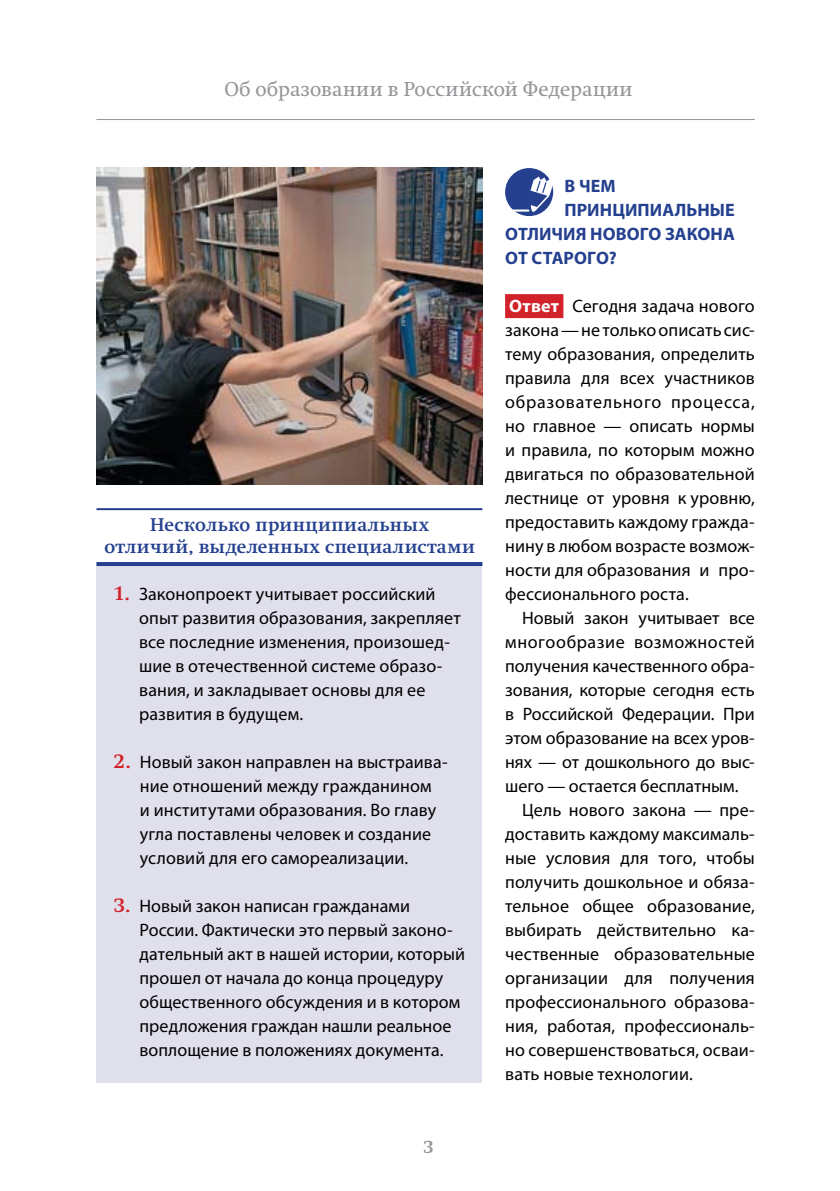
<style>
.page{position:relative;width:840px;height:1191px;background:#fff}
.page>*{position:absolute;margin:0;border:0;box-sizing:border-box;transform-origin:0 0}
.t1{font:20px "Swift C";letter-spacing:.01em;color:#939598}
.t2{font:18px/24px "Myriad Pro";letter-spacing:.005em;color:#000}
.t3{font:700 18px/22px "Swift C";letter-spacing:.03em;color:#24408f;text-align:center}
.t4{font:700 18px "Myriad Pro";letter-spacing:.005em;color:#24408f}
.t5{font:18px "Myriad Pro";letter-spacing:.045em;color:#000}
.t6{font:18px "Myriad Pro";letter-spacing:.035em;color:#000}
.s1{font-family:"Swift C";font-weight:700;font-size:20px;color:#d2232a}
.s2{font-weight:700;color:#fff}
</style>
<div class="page">
<hr style="left:96px;top:119px;width:658px;height:1px;background:#939598">
<div style="left:96px;top:563px;width:386px;height:520px;background:#e0e0ed"></div>
<hr style="left:96px;top:508px;width:386px;height:2px;background:#24408f">
<hr style="left:96px;top:562px;width:386px;height:4px;background:#24408f">
<img style="left:96px;top:167px;width:386px;height:317px">
<div style="left:505px;top:294px;width:58px;height:24px;background:#d2232a"></div>
<div style="left:505px;top:168px;width:48px;height:48px;background:#24408f;border-radius:50%"></div>
<svg style="left:512px;top:176px;width:40px;height:36px"></svg>
<p class="t1" style="left:224px;top:77px;width:409px">Об образовании в Российской Федерации</p>
<p class="t3" style="left:104px;top:513px;width:372px">Несколько принципиальных отличий, выделенных специалистами</p>
<p class="t2" style="left:139px;top:582px;width:323px;text-indent:-26px"><span class="s1">1.</span> Законопроект учитывает российский опыт развития образования, закрепляет все последние изменения, произошед&shy;шие в отечественной системе образо&shy;вания, и закладывает основы для ее развития в будущем.</p>
<p class="t2" style="left:140px;top:750px;width:309px;text-indent:-26px"><span class="s1">2.</span> Новый закон направлен на выстраива&shy;ние отношений между гражданином<br>и институтами образования. Во главу угла поставлены человек и создание условий для его самореализации.</p>
<p class="t2" style="left:139px;top:894px;width:327px;text-indent:-26px"><span class="s1">3.</span> Новый закон написан гражданами России. Фактически это первый законо&shy;дательный акт в нашей истории, который прошел от начала до конца процедуру общественного обсуждения и в котором предложения граждан нашли реальное воплощение в положениях документа.</p>
<p class="t4" style="left:564px;top:174px;width:53px">В чем</p>
<p class="t4" style="left:564px;top:198px;width:172px">принципиальные</p>
<p class="t4" style="left:505px;top:222px;width:231px">отличия нового закона</p>
<p class="t4" style="left:505px;top:246px;width:113px">от старого?</p>
<p class="t2" style="left:509px;top:294px;width:247px"><span class="s2">Ответ</span> Сегодня задача нового</p>
<p class="t2" style="left:505px;top:318px;width:251px">закона—нетолькоописатьсис-</p>
<p class="t2" style="left:505px;top:342px;width:251px">тему образования, определить</p>
<p class="t2" style="left:505px;top:366px;width:251px">правила для всех участников</p>
<p class="t5" style="left:505px;top:391px;width:251px">образовательного процесса,</p>
<p class="t2" style="left:505px;top:414px;width:251px">но главное — описать нормы</p>
<p class="t2" style="left:505px;top:438px;width:251px">и правила, по которым можно</p>
<p class="t2" style="left:504px;top:462px;width:251px">двигаться по образовательной</p>
<p class="t2" style="left:504px;top:486px;width:251px">лестнице от уровня к уровню,</p>
<p class="t2" style="left:504px;top:510px;width:251px">предоставить каждому гражда-</p>
<p class="t2" style="left:505px;top:534px;width:251px">нину в любом возрасте возмож-</p>
<p class="t2" style="left:505px;top:558px;width:251px">ности для образования и про-</p>
<p class="t2" style="left:505px;top:582px;width:185px">фессионального роста.</p>
<p class="t2" style="left:522px;top:606px;width:234px">Новый закон учитывает все</p>
<p class="t6" style="left:505px;top:631px;width:251px">многообразие возможностей</p>
<p class="t2" style="left:505px;top:654px;width:251px">получения качественного обра-</p>
<p class="t2" style="left:505px;top:678px;width:251px">зования, которые сегодня есть</p>
<p class="t2" style="left:505px;top:702px;width:251px">в Российской Федерации. При</p>
<p class="t2" style="left:505px;top:726px;width:251px">этом образование на всех уров-</p>
<p class="t2" style="left:505px;top:750px;width:251px">нях — от дошкольного до выс-</p>
<p class="t2" style="left:505px;top:774px;width:235px">шего — остается бесплатным.</p>
<p class="t2" style="left:522px;top:798px;width:234px">Цель нового закона — пре-</p>
<p class="t2" style="left:505px;top:822px;width:251px">доставить каждому максималь-</p>
<p class="t2" style="left:505px;top:846px;width:251px">ные условия для того, чтобы</p>
<p class="t2" style="left:505px;top:870px;width:251px">получить дошкольное и обяза-</p>
<p class="t2" style="left:505px;top:894px;width:251px">тельное общее образование,</p>
<p class="t2" style="left:505px;top:918px;width:251px">выбирать действительно ка-</p>
<p class="t2" style="left:505px;top:942px;width:251px">чественные образовательные</p>
<p class="t2" style="left:505px;top:966px;width:251px">организации для получения</p>
<p class="t2" style="left:505px;top:990px;width:251px">профессионального образова-</p>
<p class="t2" style="left:505px;top:1014px;width:251px">ния, работая, профессиональ-</p>
<p class="t2" style="left:505px;top:1038px;width:251px">но совершенствоваться, осваи-</p>
<p class="t2" style="left:505px;top:1062px;width:189px">вать новые технологии.</p>
</div>
